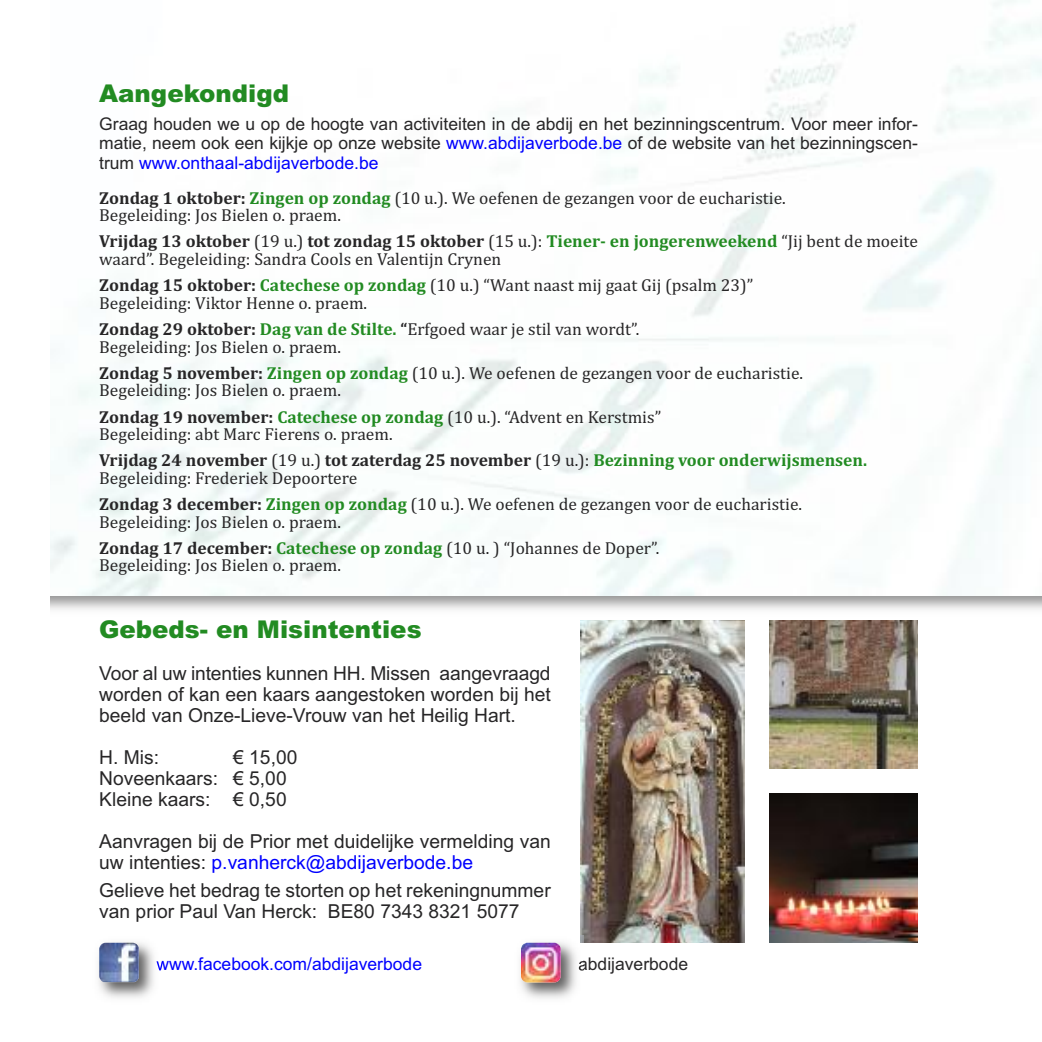
<style>
.page{position:relative;width:1042px;height:1042px;background:#fff}
.page>*{position:absolute;margin:0;border:0;box-sizing:border-box;transform-origin:0 0}
.t1{font:900 24.5px "Arial";color:#228b22}
.t2{font:19.25px/21px "Arial";color:#272627}
.t3{font:17.5px/26.2px "Cambria";color:#272627}
.t4{font:17.5px/19.2px "Arial";color:#272627;text-align:justify}
.t5{font:17.5px "Cambria Bold OTF";color:#272627}
.t6{font:17.5px "Arial";color:#00f}
.s1{color:#00f}
.s2{font-family:"Cambria Bold OTF"}
.s3{font-family:"Cambria Bold OTF";color:#228b22}
.s4{font-family:"Cambria"}
.s5{color:#228b22}
</style>
<div class="page">
<img style="left:580px;top:620px;width:164px;height:323px">
<img style="left:769px;top:620px;width:149px;height:149px">
<img style="left:769px;top:794px;width:149px;height:148px">
<img style="left:98px;top:942px;width:63px;height:56px">
<svg style="left:156px;top:958px;width:5px;height:12px"></svg>
<img style="left:99px;top:943px;width:40px;height:39px">
<img style="left:520px;top:942px;width:59px;height:57px">
<svg style="left:580px;top:935px;width:3px;height:8px"></svg>
<img style="left:579px;top:961px;width:4px;height:10px">
<img style="left:521px;top:943px;width:40px;height:39px">
<h1 class="t1" style="left:99px;top:80px;width:191px">Aangekondigd</h1>
<p class="t4" style="left:99px;top:115px;width:820px">Graag houden we u op de hoogte van activiteiten in de abdij en het bezinningscentrum. Voor meer infor&shy;matie, neem ook een kijkje op onze website <span class="s1">www.abdijaverbode.be</span> of de website van het bezinningscen&shy;trum <span class="s1">www.onthaal-abdijaverbode.be</span></p>
<p class="t3" style="left:99px;top:189px;width:688px;line-height:17.5px"><span class="s2">Zondag 1 oktober:</span> <span class="s3">Zingen op zondag</span> (10 u.). We oefenen de gezangen voor de eucharistie.<br>Begeleiding: Jos Bielen o. praem.</p>
<p class="t5" style="left:99px;top:231px;width:820px">Vrijdag 13 oktober <span class="s4">(19 u.)</span> tot zondag 15 oktober <span class="s4">(15 u.):</span> <span class="s5">Tiener- en jongerenweekend</span> <span class="s4">“Jij bent de moeite</span></p>
<p class="t3" style="left:99px;top:246px;width:656px">waard”. Begeleiding: Sandra Cools en Valentijn Crynen<br><span class="s2">Zondag 15 oktober:</span> <span class="s3">Catechese op zondag</span> (10 u.) “Want naast mij gaat Gij (psalm 23)”</p>
<p class="t3" style="left:99px;top:290px;width:541px">Begeleiding: Viktor Henne o. praem.<br><span class="s2">Zondag 29 oktober:</span> <span class="s3">Dag van de Stilte.</span> <span class="s2">“</span>Erfgoed waar je stil van wordt”.</p>
<p class="t3" style="left:99px;top:333px;width:705px">Begeleiding: Jos Bielen o. praem.<br><span class="s2">Zondag 5 november:</span> <span class="s3">Zingen op zondag</span> (10 u.). We oefenen de gezangen voor de eucharistie.</p>
<p class="t3" style="left:99px;top:377px;width:563px">Begeleiding: Jos Bielen o. praem.<br><span class="s2">Zondag 19 november:</span> <span class="s3">Catechese op zondag</span> (10 u.). “Advent en Kerstmis”</p>
<p class="t3" style="left:99px;top:421px;width:295px">Begeleiding: abt Marc Fierens o. praem.</p>
<p class="t5" style="left:99px;top:450px;width:769px">Vrijdag 24 november <span class="s4">(19 u.)</span> tot zaterdag 25 november <span class="s4">(19 u.):</span> <span class="s5">Bezinning voor onderwijsmensen.</span></p>
<p class="t3" style="left:99px;top:465px;width:704px">Begeleiding: Frederiek Depoortere<br><span class="s2">Zondag 3 december:</span> <span class="s3">Zingen op zondag</span> (10 u.). We oefenen de gezangen voor de eucharistie.</p>
<p class="t3" style="left:99px;top:508px;width:562px">Begeleiding: Jos Bielen o. praem.<br><span class="s2">Zondag 17 december:</span> <span class="s3">Catechese op zondag</span> (10 u. ) “Johannes de Doper”.</p>
<p class="t3" style="left:99px;top:552px;width:243px">Begeleiding: Jos Bielen o. praem.</p>
<h1 class="t1" style="left:99px;top:615px;width:324px">Gebeds- en Misintenties</h1>
<p class="t2" style="left:99px;top:663px;width:453px;text-align:justify">Voor al uw intenties kunnen HH. Missen aangevraagd worden of kan een kaars aangestoken worden bij het beeld van Onze-Lieve-Vrouw van het Heilig Hart.</p>
<p class="t2" style="left:99px;top:747px;width:61px">H. Mis:</p>
<p class="t2" style="left:99px;top:747px;width:200px;text-indent:134px">€ 15,00<br>Noveenkaars: € 5,00<br>Kleine kaars: € 0,50</p>
<p class="t2" style="left:99px;top:831px;width:453px">Aanvragen bij de Prior met duidelijke vermelding van uw intenties: <span class="s1">p.vanherck@abdijaverbode.be</span></p>
<p class="t2" style="left:99px;top:880px;width:453px">Gelieve het bedrag te storten op het rekeningnummer van prior Paul Van Herck: BE80 7343 8321 5077</p>
<p class="t6" style="left:156px;top:953px;width:267px">www.facebook.com/abdijaverbode</p>
<p class="t4" style="left:578px;top:955px;width:111px">abdijaverbode</p>
</div>
